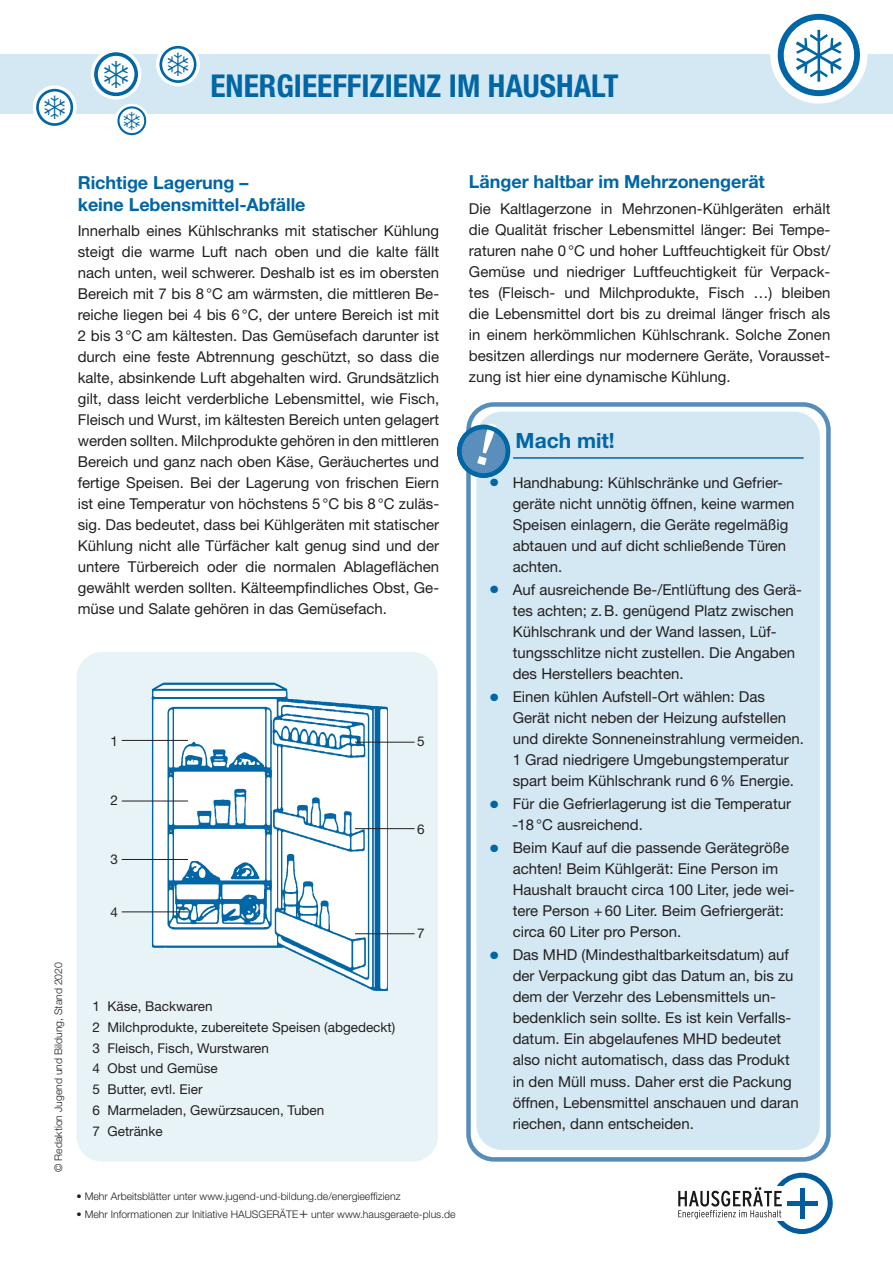
<style>
.page{position:relative;width:893px;height:1263px;background:#fff}
.page>*{position:absolute;margin:0;border:0;box-sizing:border-box;transform-origin:0 0}
.t1{font:700 condensed 31.5px "Helvetica Neue";color:#0166a5}
.t2{font:700 21px "Helvetica Neue";color:#0166a5}
.t3{font:700 18px/21px "Helvetica Neue";letter-spacing:-.005em;color:#0166a5}
.t4{font:15px/21px "Helvetica Neue";color:#231f20}
.t5{font:13.5px/20.7px "Helvetica Neue";color:#231f20}
.t6{font:300 10.5px "Helvetica Neue";color:#231f20}
.s1{font-size:15px}
.s2{color:#0166a5}
</style>
<div class="page">
<div style="left:466px;top:402px;width:365px;height:759px;border:4px solid #578db9;border-radius:26px"></div>
<div style="left:476px;top:412px;width:344px;height:738px;background:#d4e8f3;border-radius:26px"></div>
<svg style="left:457px;top:423px;width:53px;height:55px"></svg>
<hr style="left:513px;top:457px;width:291px;height:2px;background:#0166a5">
<div style="left:0;top:55px;width:893px;height:59px;background:#d4e8f3"></div>
<div style="left:771px;top:1173px;width:62px;height:61px;border:5px solid #005c9f;border-radius:50%"></div>
<div style="left:758px;top:1186px;width:31px;height:34px;background:#fff"></div>
<hr style="left:800px;top:1188px;width:4px;height:30px;background:#005c9f">
<hr style="left:787px;top:1201px;width:30px;height:4px;background:#005c9f">
<svg style="left:678px;top:1187px;width:104px;height:32px"></svg>
<svg style="left:774px;top:10px;width:90px;height:90px;background:#4c93bf"></svg>
<div style="left:770px;top:6px;width:97px;height:98px;border:8px solid #fff;border-radius:50%"></div>
<div style="left:784px;top:20px;width:70px;height:70px;background:#fff;border-radius:50%"></div>
<svg style="left:116px;top:105px;width:32px;height:31px"></svg>
<div style="left:115px;top:104px;width:34px;height:34px;border:3px solid #fff;border-radius:50%"></div>
<div style="left:120px;top:108px;width:24px;height:25px;background:#fff;border-radius:50%"></div>
<svg style="left:158px;top:44px;width:40px;height:41px"></svg>
<div style="left:156px;top:43px;width:44px;height:43px;border:3px solid #fff;border-radius:50%"></div>
<div style="left:162px;top:49px;width:32px;height:31px;background:#fff;border-radius:50%"></div>
<div style="left:77px;top:652px;width:361px;height:509px;background:#e8f3f8;border-radius:26px"></div>
<img style="left:146px;top:682px;width:252px;height:309px">
<hr style="left:122px;top:801px;width:66px;height:1px;background:#231f20">
<hr style="left:122px;top:859px;width:66px;height:1px;background:#231f20">
<hr style="left:122px;top:911px;width:66px;height:1px;background:#231f20">
<hr style="left:122px;top:740px;width:66px;height:1px;background:#231f20">
<hr style="left:355px;top:742px;width:60px;height:1px;background:#231f20">
<hr style="left:355px;top:828px;width:60px;height:1px;background:#231f20">
<hr style="left:355px;top:933px;width:60px;height:1px;background:#231f20">
<svg style="left:34px;top:87px;width:41px;height:41px"></svg>
<div style="left:33px;top:85px;width:44px;height:44px;border:3px solid #fff;border-radius:50%"></div>
<div style="left:39px;top:92px;width:32px;height:31px;background:#fff;border-radius:50%"></div>
<svg style="left:92px;top:51px;width:48px;height:47px"></svg>
<div style="left:91px;top:49px;width:50px;height:51px;border:3px solid #fff;border-radius:50%"></div>
<div style="left:98px;top:56px;width:36px;height:36px;background:#fff;border-radius:50%"></div>
<h1 class="t1" style="left:210px;top:66px;width:410px">ENERGIEEFFIZIENZ IM HAUSHALT</h1>
<p class="t3" style="left:78px;top:172px;width:229px">Richtige Lagerung –<br>keine Lebensmittel-Abfälle</p>
<p class="t4" style="left:78px;top:220px;width:363px;text-align:justify">Innerhalb eines Kühlschranks mit statischer Kühlung steigt die warme Luft nach oben und die kalte fällt nach unten, weil schwerer. Deshalb ist es im obersten Bereich mit 7 bis 8°C am wärmsten, die mittleren Be&shy;reiche liegen bei 4 bis 6°C, der untere Bereich ist mit 2 bis 3°C am kältesten. Das Gemüsefach darunter ist durch eine feste Abtrennung geschützt, so dass die kalte, absinkende Luft abgehalten wird. Grundsätzlich gilt, dass leicht verderbliche Lebensmittel, wie Fisch, Fleisch und Wurst, im kältesten Bereich unten gelagert werden sollten. Milchprodukte gehören in den mittleren Bereich und ganz nach oben Käse, Geräuchertes und fertige Speisen. Bei der Lagerung von frischen Eiern ist eine Temperatur von höchstens 5°C bis 8°C zuläs&shy;sig. Das bedeutet, dass bei Kühlgeräten mit statischer Kühlung nicht alle Türfächer kalt genug sind und der untere Türbereich oder die normalen Ablageflächen gewählt werden sollten. Kälteempfindliches Obst, Ge&shy;müse und Salate gehören in das Gemüsefach.</p>
<p class="t5" style="left:111px;top:731px;width:9px">1</p>
<p class="t5" style="left:417px;top:731px;width:9px">5</p>
<p class="t5" style="left:111px;top:790px;width:9px">2</p>
<p class="t5" style="left:111px;top:849px;width:9px">3</p>
<p class="t5" style="left:417px;top:818px;width:9px">6</p>
<p class="t6" style="left:52px;top:1172px;width:211px;rotate:-90deg">© Redaktion Jugend und Bildung, Stand 2020</p>
<p class="t5" style="left:111px;top:901px;width:9px">4</p>
<p class="t5" style="left:417px;top:923px;width:9px">7</p>
<p class="t5" style="left:92px;top:996px;width:304px">1 Käse, Backwaren<br>2 Milchprodukte, zubereitete Speisen (abgedeckt)<br>3 Fleisch, Fisch, Wurstwaren<br>4 Obst und Gemüse<br>5 Butter, evtl. Eier<br>6 Marmeladen, Gewürzsaucen, Tuben<br>7 Getränke</p>
<p class="t6" style="left:77px;top:1190px;width:325px">• Mehr Arbeitsblätter unter www.jugend-und-bildung.de/energieeffizienz</p>
<p class="t6" style="left:77px;top:1208px;width:381px">• Mehr Informationen zur Initiative HAUSGERÄTE<span class="s1">+</span> unter www.hausgeraete-plus.de</p>
<p class="t3" style="left:469px;top:171px;width:297px">Länger haltbar im Mehrzonengerät</p>
<p class="t4" style="left:469px;top:198px;width:363px;text-align:justify">Die Kaltlagerzone in Mehrzonen-Kühlgeräten erhält die Qualität frischer Lebensmittel länger: Bei Tempe&shy;raturen nahe 0°C und hoher Luftfeuchtigkeit für Obst/ Gemüse und niedriger Luftfeuchtigkeit für Verpack&shy;tes (Fleisch- und Milchprodukte, Fisch …) bleiben die Lebensmittel dort bis zu dreimal länger frisch als in einem herkömmlichen Kühlschrank. Solche Zonen besitzen allerdings nur modernere Geräte, Vorausset&shy;zung ist hier eine dynamische Kühlung.</p>
<h2 class="t2" style="left:516px;top:427px;width:101px">Mach mit!</h2>
<p class="t4" style="left:513px;top:472px;width:283px;text-indent:-22px"><span class="s2">●</span> Handhabung: Kühlschränke und Gefrier&shy;geräte nicht unnötig öffnen, keine warmen Speisen einlagern, die Geräte regelmäßig abtauen und auf dicht schließende Türen achten.</p>
<p class="t4" style="left:513px;top:579px;width:291px;text-indent:-22px"><span class="s2">●</span> Auf ausreichende Be-/Entlüftung des Gerä&shy;tes achten; z.B. genügend Platz zwischen Kühlschrank und der Wand lassen, Lüf&shy;tungsschlitze nicht zustellen. Die Angaben des Herstellers beachten.</p>
<p class="t4" style="left:513px;top:686px;width:293px;text-indent:-22px"><span class="s2">●</span> Einen kühlen Aufstell-Ort wählen: Das Gerät nicht neben der Heizung aufstellen und direkte Sonneneinstrahlung vermeiden.<br>1 Grad niedrigere Umgebungstemperatur spart beim Kühlschrank rund 6% Energie.</p>
<p class="t4" style="left:513px;top:793px;width:280px;text-indent:-23px"><span class="s2">●</span> Für die Gefrierlagerung ist die Temperatur –18°C ausreichend.</p>
<p class="t4" style="left:513px;top:837px;width:284px;text-indent:-22px"><span class="s2">●</span> Beim Kauf auf die passende Gerätegröße achten! Beim Kühlgerät: Eine Person im Haushalt braucht circa 100 Liter, jede wei&shy;tere Person +60 Liter. Beim Gefriergerät: circa 60 Liter pro Person.</p>
<p class="t4" style="left:513px;top:944px;width:287px;text-indent:-22px"><span class="s2">●</span> Das MHD (Mindesthaltbarkeitsdatum) auf der Verpackung gibt das Datum an, bis zu dem der Verzehr des Lebensmittels un&shy;bedenklich sein sollte. Es ist kein Verfalls&shy;datum. Ein abgelaufenes MHD bedeutet also nicht automatisch, dass das Produkt in den Müll muss. Daher erst die Packung öffnen, Lebensmittel anschauen und daran riechen, dann entscheiden.</p>
</div>
